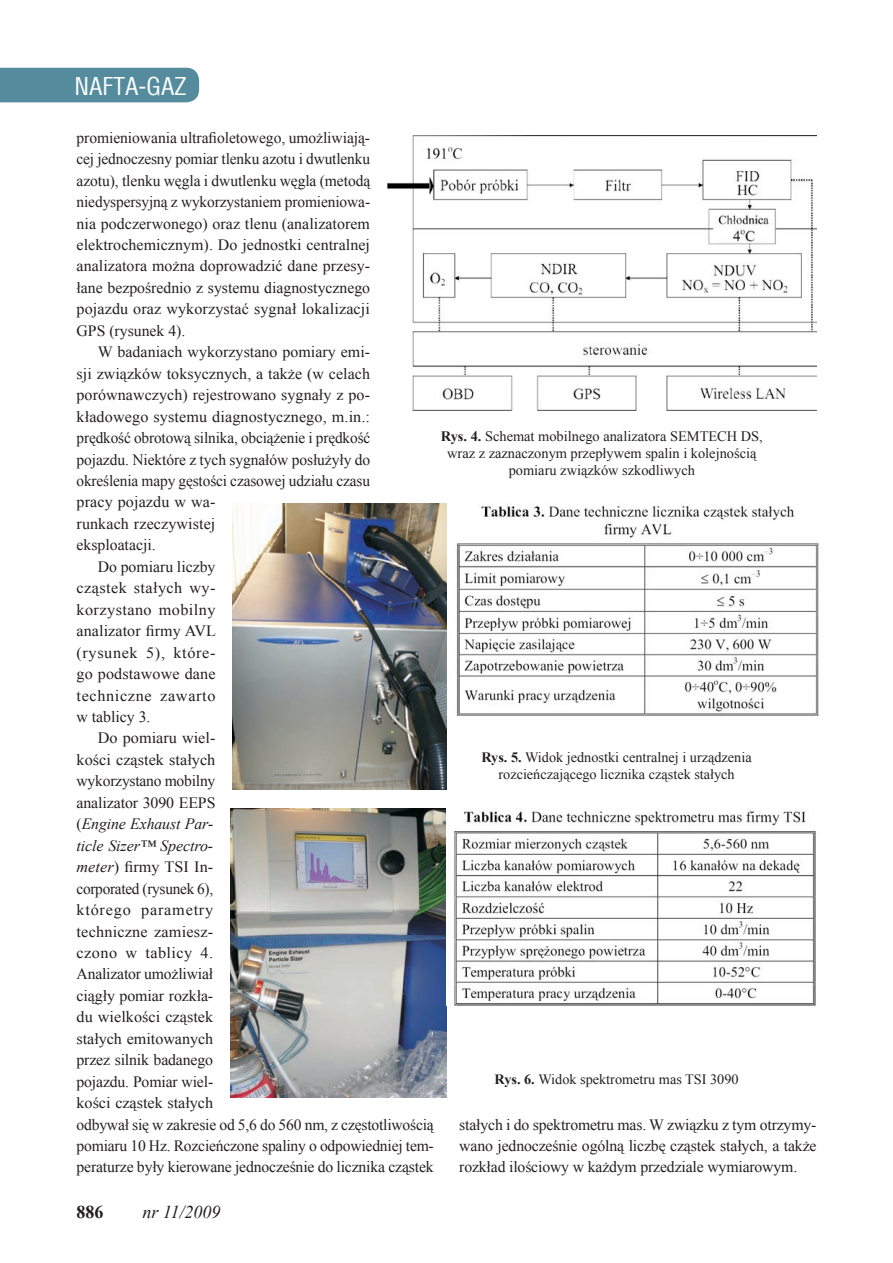
<style>
.page{position:relative;width:893px;height:1263px;background:#fff}
.page>*{position:absolute;margin:0;border:0;box-sizing:border-box;transform-origin:0 0}
.t1{font:24px "Switzerland Condensed";color:#fff}
.t2{font:italic 18px "Times New Roman";color:#231f20}
.t3{font:700 18px "Times New Roman";color:#231f20}
.t4{font:15.75px/21.5px "Times New Roman";color:#231f20;text-align:justify}
.t5{font:italic 15.75px "Times New Roman";letter-spacing:-.01em;color:#231f20}
.t6{font:15.75px "Times New Roman";letter-spacing:.025em;color:#231f20}
.t7{font:15.75px "Times New Roman";letter-spacing:.04em;color:#231f20}
.t8{font:15.75px "Times New Roman";letter-spacing:-.02em;color:#231f20}
.t9{font:15.75px "Times New Roman";letter-spacing:.05em;color:#231f20}
.t10{font:15.75px "Times New Roman";letter-spacing:.03em;color:#231f20}
.t11{font:14.4px/17.2px "Times New Roman";color:#231f20;text-align:center}
.t12{font:14.25px/17.1px "Times New Roman";color:#231f20;text-align:center}
.s1{font-style:normal}
.s2{font-style:italic}
.s3{font-weight:700}
</style>
<div class="page">
<div style="left:0;top:68px;width:199px;height:34px;background:#548c9e"></div>
<img style="left:232px;top:504px;width:214px;height:285px">
<img style="left:387px;top:135px;width:429px;height:275px">
<img style="left:230px;top:808px;width:216px;height:289px">
<img style="left:456px;top:505px;width:363px;height:211px">
<img style="left:453px;top:810px;width:363px;height:196px">
<h1 class="t1" style="left:74px;top:71px;width:114px">NAFTA-GAZ</h1>
<p class="t4" style="left:77px;top:126px;width:295px">promieniowania ultrafioletowego, umożliwiają&shy;cej jednoczesny pomiar tlenku azotu i dwutlenku azotu), tlenku węgla i dwutlenku węgla (metodą niedyspersyjną z wykorzystaniem promieniowa&shy;nia podczerwonego) oraz tlenu (analizatorem elektrochemicznym). Do jednostki centralnej analizatora można doprowadzić dane przesy&shy;łane bezpośrednio z systemu diagnostycznego pojazdu oraz wykorzystać sygnał lokalizacji GPS (rysunek 4).</p>
<p class="t4" style="left:98px;top:341px;width:274px">W badaniach wykorzystano pomiary emi-</p>
<p class="t4" style="left:77px;top:362px;width:295px">sji związków toksycznych, a także (w celach</p>
<p class="t4" style="left:77px;top:384px;width:295px">porównawczych) rejestrowano sygnały z po-</p>
<p class="t4" style="left:77px;top:405px;width:295px">kładowego systemu diagnostycznego, m.in.:</p>
<p class="t4" style="left:77px;top:427px;width:295px">prędkość obrotową silnika, obciążenie i prędkość</p>
<p class="t4" style="left:77px;top:448px;width:295px">pojazdu. Niektóre z tych sygnałów posłużyły do</p>
<p class="t4" style="left:77px;top:470px;width:295px">określenia mapy gęstości czasowej udziału czasu</p>
<p class="t4" style="left:77px;top:491px;width:140px">pracy pojazdu w wa-</p>
<p class="t4" style="left:77px;top:513px;width:140px">runkach rzeczywistej</p>
<p class="t4" style="left:77px;top:534px;width:81px">eksploatacji.</p>
<p class="t4" style="left:98px;top:555px;width:119px">Do pomiaru liczby</p>
<p class="t6" style="left:77px;top:577px;width:140px">cząstek stałych wy-</p>
<p class="t6" style="left:77px;top:599px;width:140px">korzystano mobilny</p>
<p class="t4" style="left:77px;top:620px;width:141px">analizator firmy AVL</p>
<p class="t7" style="left:77px;top:642px;width:140px">(rysunek 5), które-</p>
<p class="t4" style="left:77px;top:663px;width:140px">go podstawowe dane</p>
<p class="t7" style="left:77px;top:685px;width:140px">techniczne zawarto</p>
<p class="t4" style="left:77px;top:706px;width:75px">w tablicy 3.</p>
<p class="t4" style="left:98px;top:727px;width:119px">Do pomiaru wiel-</p>
<p class="t4" style="left:77px;top:749px;width:140px">kości cząstek stałych</p>
<p class="t4" style="left:77px;top:770px;width:140px">wykorzystano mobilny</p>
<p class="t4" style="left:77px;top:791px;width:140px">analizator 3090 EEPS</p>
<p class="t5" style="left:77px;top:813px;width:138px"><span class="s1">(</span>Engine Exhaust Par-</p>
<p class="t5" style="left:77px;top:834px;width:138px">ticle Sizer™ Spectro-</p>
<p class="t4" style="left:77px;top:856px;width:138px"><span class="s2">meter</span>) firmy TSI In-</p>
<p class="t8" style="left:77px;top:878px;width:138px">corporated (rysunek 6),</p>
<p class="t9" style="left:77px;top:899px;width:138px">którego parametry</p>
<p class="t4" style="left:77px;top:920px;width:138px">techniczne zamiesz-</p>
<p class="t10" style="left:77px;top:942px;width:138px">czono w tablicy 4.</p>
<p class="t4" style="left:77px;top:963px;width:138px">Analizator umożliwiał</p>
<p class="t4" style="left:77px;top:984px;width:138px">ciągły pomiar rozkła-</p>
<p class="t4" style="left:77px;top:1006px;width:138px">du wielkości cząstek</p>
<p class="t4" style="left:77px;top:1027px;width:138px">stałych emitowanych</p>
<p class="t4" style="left:77px;top:1049px;width:138px">przez silnik badanego</p>
<p class="t4" style="left:77px;top:1070px;width:138px">pojazdu. Pomiar wiel-</p>
<p class="t4" style="left:77px;top:1092px;width:138px">kości cząstek stałych</p>
<p class="t4" style="left:77px;top:1113px;width:359px">odbywał się w zakresie od 5,6 do 560 nm, z częstotliwością</p>
<p class="t4" style="left:77px;top:1135px;width:359px">pomiaru 10 Hz. Rozcieńczone spaliny o odpowiedniej tem-</p>
<p class="t4" style="left:77px;top:1156px;width:359px">peraturze były kierowane jednocześnie do licznika cząstek</p>
<p class="t11" style="left:441px;top:427px;width:323px"><span class="s3">Rys. 4.</span> Schemat mobilnego analizatora SEMTECH DS, wraz z zaznaczonym przepływem spalin i kolejnością pomiaru związków szkodliwych</p>
<p class="t12" style="left:481px;top:748px;width:272px"><span class="s3">Rys. 5.</span> Widok jednostki centralnej i urządzenia rozcieńczającego licznika cząstek stałych</p>
<p class="t12" style="left:495px;top:1071px;width:246px"><span class="s3">Rys. 6.</span> Widok spektrometru mas TSI 3090</p>
<p class="t4" style="left:459px;top:1113px;width:359px">stałych i do spektrometru mas. W związku z tym otrzymy&shy;wano jednocześnie ogólną liczbę cząstek stałych, a także rozkład ilościowy w każdym przedziale wymiarowym.</p>
<p class="t3" style="left:77px;top:1199px;width:28px">886</p>
<p class="t2" style="left:142px;top:1200px;width:80px">nr 11/2009</p>
</div>
